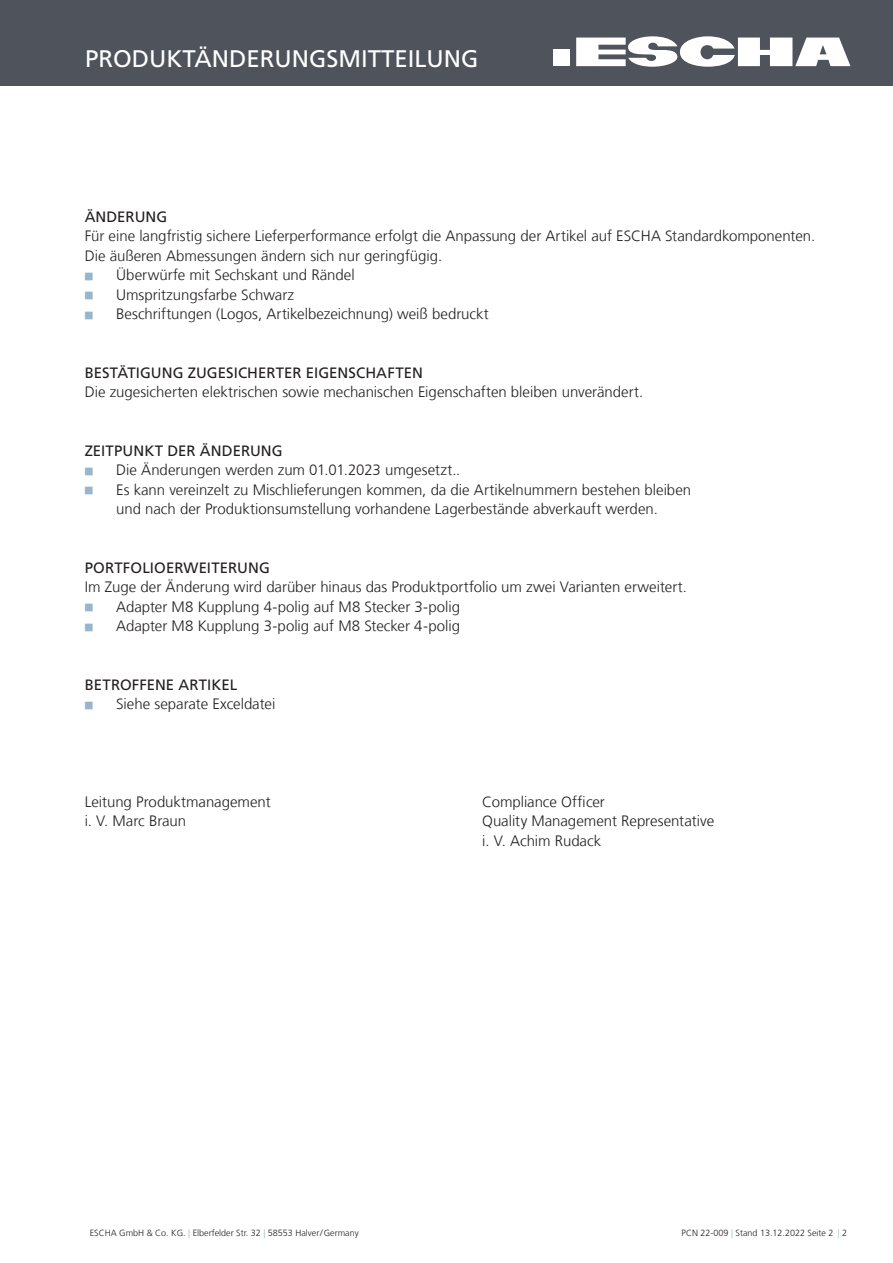
<style>
.page{position:relative;width:893px;height:1263px;background:#fff}
.page>*{position:absolute;margin:0;border:0;box-sizing:border-box;transform-origin:0 0}
.t1{font:24px "Frutiger LT Com";color:#fff}
.t2{font:300 15px/19.5px "Frutiger LT Com";color:#231f20}
.t3{font:15px "Frutiger LT Com";letter-spacing:.005em;color:#231f20}
.t4{font:300 9px "Frutiger LT Com";color:#231f20}
.s1{color:#99b4cd}
</style>
<div class="page">
<div style="left:0;top:0;width:893px;height:85px;background:#4f535c"></div>
<div style="left:553px;top:50px;width:16px;height:16px;background:#fff"></div>
<svg style="left:576px;top:36px;width:274px;height:31px"></svg>
<p class="t1" style="left:85px;top:44px;width:395px">PRODUKTÄNDERUNGSMITTEILUNG</p>
<p class="t3" style="left:85px;top:208px;width:84px">ÄNDERUNG</p>
<p class="t2" style="left:85px;top:226px;width:732px">Für eine langfristig sichere Lieferperformance erfolgt die Anpassung der Artikel auf ESCHA Standardkomponenten.<br>Die äußeren Abmessungen ändern sich nur geringfügig.</p>
<p class="t2" style="left:85px;top:265px;width:272px"><span class="s1">■</span> Überwürfe mit Sechskant und Rändel</p>
<p class="t2" style="left:85px;top:285px;width:211px"><span class="s1">■</span> Umspritzungsfarbe Schwarz</p>
<p class="t2" style="left:85px;top:304px;width:406px"><span class="s1">■</span> Beschriftungen (Logos, Artikelbezeichnung) weiß bedruckt</p>
<p class="t3" style="left:85px;top:364px;width:340px">BESTÄTIGUNG ZUGESICHERTER EIGENSCHAFTEN</p>
<p class="t2" style="left:85px;top:382px;width:560px">Die zugesicherten elektrischen sowie mechanischen Eigenschaften bleiben unverändert.</p>
<p class="t3" style="left:85px;top:442px;width:200px">ZEITPUNKT DER ÄNDERUNG</p>
<p class="t2" style="left:85px;top:460px;width:377px"><span class="s1">■</span> Die Änderungen werden zum 01.01.2023 umgesetzt..</p>
<p class="t2" style="left:85px;top:480px;width:608px;text-align:center"><span class="s1">■</span> Es kann vereinzelt zu Mischlieferungen kommen, da die Artikelnummern bestehen bleiben und nach der Produktionsumstellung vorhandene Lagerbestände abverkauft werden.</p>
<p class="t3" style="left:85px;top:559px;width:187px">PORTFOLIOERWEITERUNG</p>
<p class="t2" style="left:85px;top:577px;width:604px">Im Zuge der Änderung wird darüber hinaus das Produktportfolio um zwei Varianten erweitert.</p>
<p class="t2" style="left:85px;top:597px;width:377px"><span class="s1">■</span> Adapter M8 Kupplung 4-polig auf M8 Stecker 3-polig</p>
<p class="t2" style="left:85px;top:616px;width:377px"><span class="s1">■</span> Adapter M8 Kupplung 3-polig auf M8 Stecker 4-polig</p>
<p class="t3" style="left:85px;top:676px;width:154px">BETROFFENE ARTIKEL</p>
<p class="t2" style="left:85px;top:694px;width:192px"><span class="s1">■</span> Siehe separate Exceldatei</p>
<p class="t2" style="left:85px;top:792px;width:188px">Leitung Produktmanagement</p>
<p class="t2" style="left:482px;top:792px;width:124px">Compliance Officer</p>
<p class="t2" style="left:85px;top:811px;width:103px">i. V. Marc Braun</p>
<p class="t2" style="left:482px;top:811px;width:234px">Quality Management Representative</p>
<p class="t2" style="left:482px;top:831px;width:121px">i. V. Achim Rudack</p>
<p class="t4" style="left:90px;top:1227px;width:271px">ESCHA GmbH &amp; Co. KG. <span class="s1">|</span> Elberfelder Str. 32 <span class="s1">|</span> 58553 Halver/Germany</p>
<p class="t4" style="left:681px;top:1227px;width:167px">PCN 22-009 <span class="s1">|</span> Stand 13.12.2022 Seite 2 <span class="s1">|</span> 2</p>
</div>
